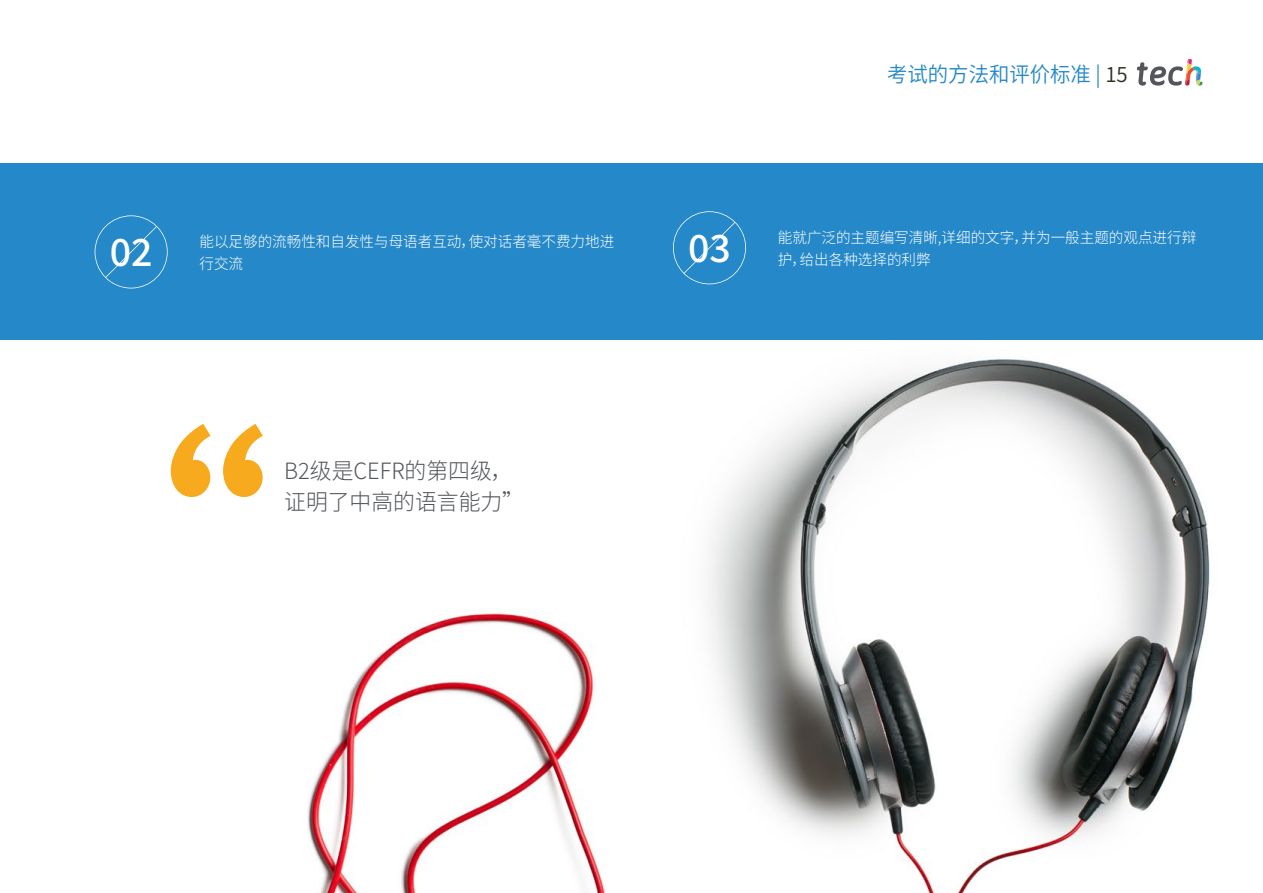
<style>
.page{position:relative;width:1263px;height:893px;background:#fff}
.page>*{position:absolute;margin:0;border:0;box-sizing:border-box;transform-origin:0 0}
.t1{font:500 37.5px "Source Han Sans CN";color:#fff}
.t2{font:300 22.5px/31.5px "Source Han Sans CN";color:#52555b}
.t3{font:21px "Source Han Sans CN";color:#2488c9}
.t4{font:300 15px "Source Han Sans CN";color:#fff}
.s1{color:#312e20}
</style>
<div class="page">
<img style="left:170px;top:359px;width:1040px;height:534px">
<div style="left:0;top:164px;width:1263px;height:176px;background:#2488c9"></div>
<svg style="left:95px;top:215px;width:73px;height:73px"></svg>
<svg style="left:673px;top:211px;width:73px;height:73px"></svg>
<svg style="left:171px;top:424px;width:92px;height:73px"></svg>
<svg style="left:1137px;top:59px;width:65px;height:27px"></svg>
<h1 class="t1" style="left:110px;top:232px;width:44px">02</h1>
<p class="t4" style="left:200px;top:233px;width:416px">能以足够的流畅性和自发性与母语者互动，使对话者毫不费力地进</p>
<p class="t4" style="left:200px;top:255px;width:45px">行交流</p>
<h2 class="t2" style="left:284px;top:455px;width:241px">B2级是CEFR的第四级，证明了中高的语言能力”</h2>
<h3 class="t3" style="left:887px;top:63px;width:242px">考试的方法和评价标准 | <span class="s1">15</span></h3>
<h1 class="t1" style="left:688px;top:227px;width:44px">03</h1>
<p class="t4" style="left:778px;top:229px;width:420px">能就广泛的主题编写清晰,详细的文字，并为一般主题的观点进行辩</p>
<p class="t4" style="left:778px;top:251px;width:154px">护，给出各种选择的利弊</p>
</div>
